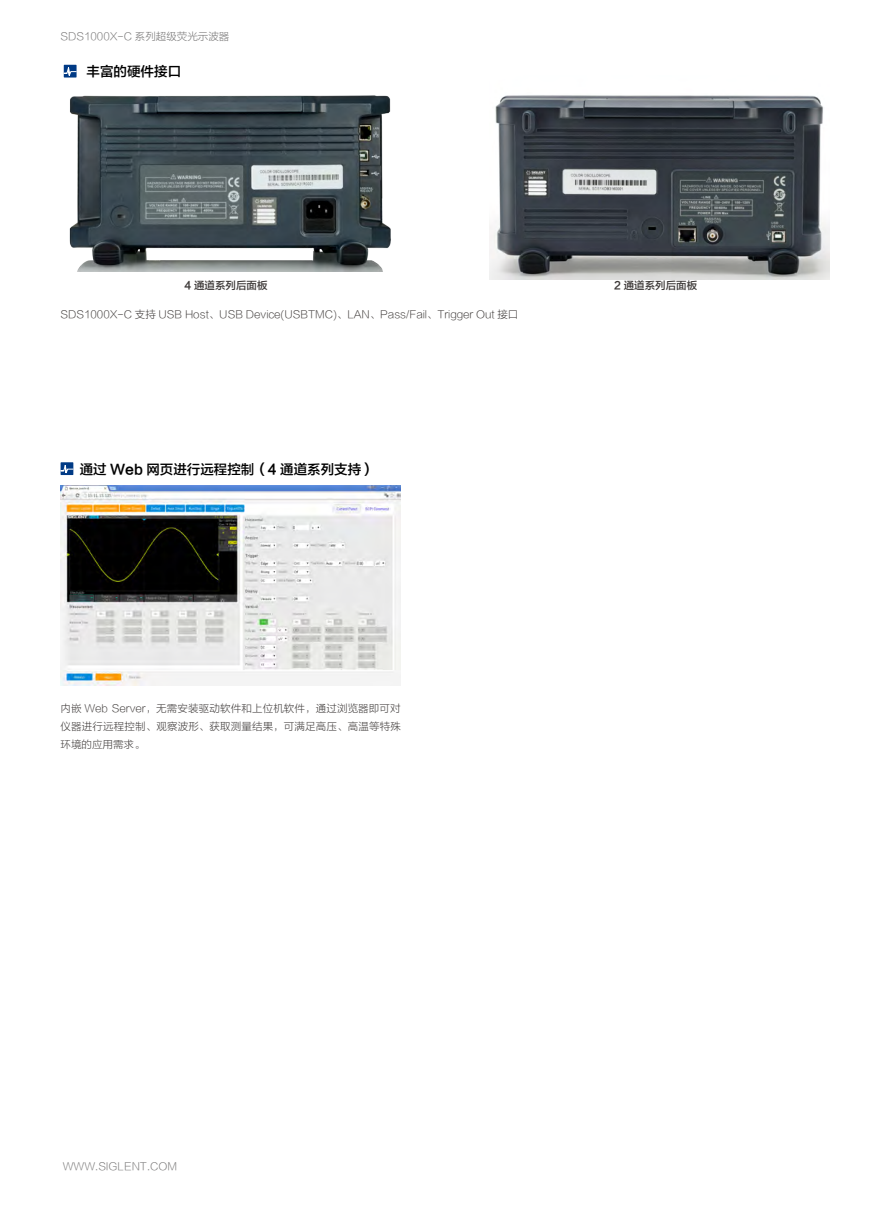
<style>
.page{position:relative;width:893px;height:1212px;background:#fff}
.page>*{position:absolute;margin:0;border:0;box-sizing:border-box;transform-origin:0 0}
.t1{font:13.5px "FZLTZHK GBK1 0";color:#000}
.t2{font:10.5px/18px "FZLTKHK GBK1 0";color:#3e3a39;text-align:justify}
.t3{font:10.5px "FZLTKHK GBK1 0";color:#727171}
.t4{font:10.5px "FZLTZHK GBK1 0";color:#3e3a39}
</style>
<div class="page">
<div style="left:64px;top:65px;width:13px;height:13px;background:#003a85"></div>
<div style="left:61px;top:462px;width:12px;height:13px;background:#003a85"></div>
<svg style="left:61px;top:465px;width:12px;height:9px"></svg>
<img style="left:64px;top:67px;width:327px;height:204px">
<img style="left:489px;top:95px;width:340px;height:185px">
<img style="left:61px;top:486px;width:340px;height:199px">
<p class="t3" style="left:61px;top:30px;width:170px">SDS1000X-C 系列超级荧光示波器</p>
<p class="t1" style="left:87px;top:64px;width:96px">丰富的硬件接口</p>
<p class="t4" style="left:185px;top:279px;width:85px">4 通道系列后面板</p>
<p class="t4" style="left:614px;top:279px;width:84px">2 通道系列后面板</p>
<p class="t2" style="left:61px;top:305px;width:459px">SDS1000X-C 支持 USB Host、USB Device(USBTMC)、LAN、Pass/Fail、Trigger Out 接口</p>
<p class="t1" style="left:80px;top:462px;width:296px">通过 Web 网页进行远程控制（4 通道系列支持）</p>
<p class="t2" style="left:61px;top:700px;width:342px">内嵌 Web Server，无需安装驱动软件和上位机软件，通过浏览器即可对仪器进行远程控制、观察波形、获取测量结果，可满足高压、高温等特殊环境的应用需求。</p>
<p class="t3" style="left:63px;top:1160px;width:116px">WWW.SIGLENT.COM</p>
</div>
